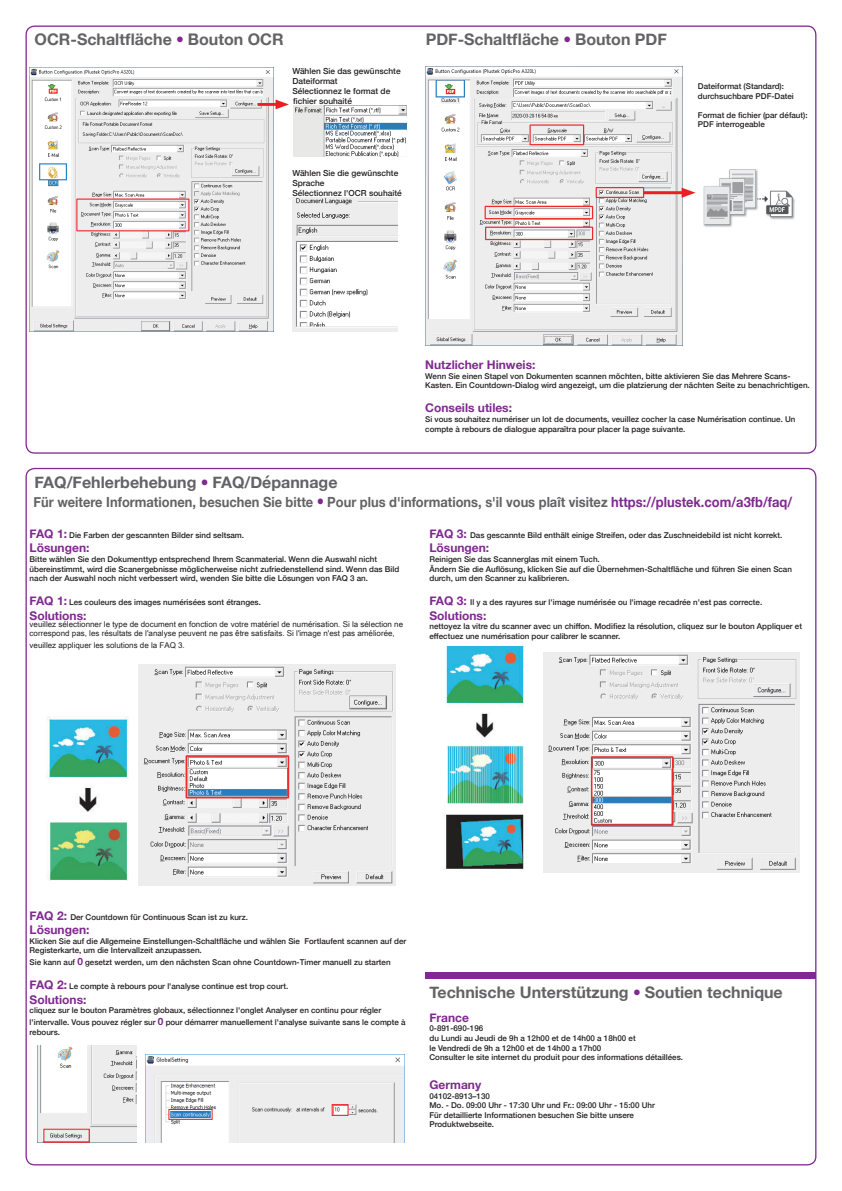
<style>
.page{position:relative;width:842px;height:1191px;background:#fff}
.page>*{position:absolute;margin:0;border:0;box-sizing:border-box;transform-origin:0 0}
.t1{font:700 16px "Helvetica Neue";color:#636366}
.t2{font:700 14px "Helvetica Neue";color:#636366;scale:.92 1}
.t3{font:700 12px "Helvetica Neue";color:#802990}
.t4{font:500 8.3px/10px "Helvetica Neue";color:#231f20}
.t5{font:500 8px/9.6px "Helvetica Neue";color:#231f20}
.t6{font:8px/9.6px "arialuni";color:#231f20}
.s1{font-stretch:condensed;color:#802990}
.s2{font-stretch:condensed;font-size:16px;color:#802990}
.s3{color:#802990}
.s4{font-weight:700;font-size:12px;color:#802990}
.s5{font-weight:700;font-size:10px;color:#802990}
</style>
<div class="page">
<img style="left:30px;top:67px;width:244px;height:265px">
<hr style="left:257px;top:103px;width:24px;height:3px;background:#ee1d23">
<svg style="left:275px;top:100px;width:14px;height:9px"></svg>
<img style="left:293px;top:106px;width:114px;height:51px">
<img style="left:292px;top:197px;width:105px;height:134px">
<img style="left:425px;top:66px;width:258px;height:279px">
<img style="left:703px;top:169px;width:92px;height:58px">
<hr style="left:644px;top:191px;width:43px;height:3px;background:#ee1d23">
<svg style="left:682px;top:188px;width:13px;height:10px"></svg>
<img style="left:46px;top:716px;width:83px;height:165px">
<img style="left:139px;top:664px;width:256px;height:222px">
<img style="left:37px;top:1046px;width:99px;height:96px">
<div style="left:43px;top:1128px;width:47px;height:14px;border:1px solid #ee1d23"></div>
<img style="left:145px;top:1054px;width:259px;height:88px">
<div style="left:168px;top:1109px;width:45px;height:10px;border:1px solid #ee1d23"></div>
<div style="left:332px;top:1104px;width:17px;height:11px;border:1px solid #ee1d23"></div>
<img style="left:443px;top:645px;width:81px;height:225px">
<img style="left:543px;top:652px;width:256px;height:221px">
<div style="left:425px;top:972px;width:391px;height:6px;background:#802990"></div>
<h1 class="t1" style="left:35px;top:27px;width:250px">OCR-Schaltfläche <span class="s1">•</span> Bouton OCR</h1>
<h1 class="t1" style="left:426px;top:27px;width:243px">PDF-Schaltfläche <span class="s1">•</span> Bouton PDF</h1>
<p class="t4" style="left:292px;top:66px;width:110px">Wählen Sie das gewünschte<br>Dateiformat<br>Sélectionnez le format de fichier souhaité</p>
<p class="t4" style="left:292px;top:167px;width:111px">Wählen Sie die gewünschte<br>Sprache<br>Sélectionnez l'OCR souhaité</p>
<p class="t5" style="left:698px;top:81px;width:97px">Dateiformat (Standard): durchsuchbare PDF-Datei</p>
<p class="t5" style="left:698px;top:109px;width:111px">Format de fichier (par défaut):<br>PDF interrogeable</p>
<h3 class="t3" style="left:425px;top:355px;width:112px">Nutzlicher Hinweis:</h3>
<p class="t5" style="left:425px;top:370px;width:386px">Wenn Sie einen Stapel von Dokumenten scannen möchten, bitte aktivieren Sie das Mehrere Scans-<br>Kasten. Ein Countdown-Dialog wird angezeigt, um die platzierung der nächten Seite zu benachrichtigen.</p>
<h3 class="t3" style="left:425px;top:399px;width:88px">Conseils utiles:</h3>
<p class="t5" style="left:425px;top:414px;width:372px">Si vous souhaitez numériser un lot de documents, veuillez cocher la case Numérisation continue. Un compte à rebours de dialogue apparaîtra pour placer la page suivante.</p>
<h1 class="t1" style="left:35px;top:469px;width:304px">FAQ/Fehlerbehebung <span class="s1">•</span> FAQ/Dépannage</h1>
<h2 class="t2" style="left:34px;top:491px;width:826px">Für weitere Informationen, besuchen Sie bitte <span class="s2">•</span> Pour plus d'informations, s'il vous plaît visitez <span class="s3">https://plustek.com/a3fb/faq/</span></h2>
<p class="t5" style="left:30px;top:530px;width:216px"><span class="s4">FAQ 1:</span> Die Farben der gescannten Bilder sind seltsam.</p>
<h3 class="t3" style="left:30px;top:539px;width:61px">Lösungen:</h3>
<p class="t5" style="left:30px;top:554px;width:371px">Bitte wählen Sie den Dokumenttyp entsprechend Ihrem Scanmaterial. Wenn die Auswahl nicht übereinstimmt, wird die Scanergebnisse möglicherweise nicht zufriedenstellend sind. Wenn das Bild nach der Auswahl noch nicht verbessert wird, wenden Sie bitte die Lösungen von FAQ 3 an.</p>
<p class="t5" style="left:30px;top:597px;width:233px"><span class="s4">FAQ 1:</span> Les couleurs des images numérisées sont étranges.</p>
<h3 class="t3" style="left:30px;top:606px;width:58px">Solutions:</h3>
<p class="t6" style="left:30px;top:619px;width:375px">veuillez sélectionner le type de document en fonction de votre matériel de numérisation. Si la sélection ne correspond pas, les résultats de l'analyse peuvent ne pas être satisfaits. Si l'image n'est pas améliorée,</p>
<p class="t6" style="left:30px;top:640px;width:157px">veuillez appliquer les solutions de la FAQ 3.</p>
<p class="t5" style="left:429px;top:530px;width:354px"><span class="s4">FAQ 3:</span> Das gescannte Bild enthält einige Streifen, oder das Zuschneidebild ist nicht korrekt.</p>
<h3 class="t3" style="left:429px;top:539px;width:61px">Lösungen:</h3>
<p class="t5" style="left:429px;top:554px;width:364px">Reinigen Sie das Scannerglas mit einem Tuch.<br>Ändern Sie die Auflösung, klicken Sie auf die Übernehmen-Schaltfläche und führen Sie einen Scan durch, um den Scanner zu kalibrieren.</p>
<p class="t5" style="left:429px;top:597px;width:334px"><span class="s4">FAQ 3:</span> Il y a des rayures sur l'image numérisée ou l'image recadrée n'est pas correcte.</p>
<h3 class="t3" style="left:429px;top:606px;width:58px">Solutions:</h3>
<p class="t5" style="left:429px;top:621px;width:374px">nettoyez la vitre du scanner avec un chiffon. Modifiez la résolution, cliquez sur le bouton Appliquer et effectuez une numérisation pour calibrer le scanner.</p>
<p class="t5" style="left:30px;top:911px;width:220px"><span class="s4">FAQ 2:</span> Der Countdown für Continuous Scan ist zu kurz.</p>
<h3 class="t3" style="left:30px;top:920px;width:61px">Lösungen:</h3>
<p class="t5" style="left:30px;top:935px;width:378px">Klicken Sie auf die Allgemeine Einstellungen-Schaltfläche und wählen Sie Fortlaufent scannen auf der<br>Registerkarte, um die Intervallzeit anzupassen.</p>
<p class="t5" style="left:30px;top:956px;width:362px">Sie kann auf <span class="s5">0</span> gesetzt werden, um den nächsten Scan ohne Countdown-Timer manuell zu starten</p>
<p class="t5" style="left:30px;top:980px;width:260px"><span class="s4">FAQ 2:</span> Le compte à rebours pour l'analyse continue est trop court.</p>
<h3 class="t3" style="left:30px;top:989px;width:58px">Solutions:</h3>
<p class="t5" style="left:30px;top:1003px;width:377px;line-height:12px">cliquez sur le bouton Paramètres globaux, sélectionnez l'onglet Analyser en continu pour régler l'intervalle. Vous pouvez régler sur <span class="s5">0</span> pour démarrer manuellement l'analyse suivante sans le compte à</p>
<p class="t5" style="left:30px;top:1026px;width:32px">rebours.</p>
<h1 class="t1" style="left:429px;top:979px;width:355px">Technische Unterstützung <span class="s1">•</span> Soutien technique</h1>
<h3 class="t3" style="left:429px;top:1008px;width:41px">France</h3>
<p class="t5" style="left:429px;top:1023px;width:255px">0-891-690-196<br>du Lundi au Jeudi de 9h a 12h00 et de 14h00 a 18h00 et<br>le Vendredi de 9h a 12h00 et de 14h00 a 17h00<br>Consulter le site internet du produit pour des informations détaillées.</p>
<h3 class="t3" style="left:429px;top:1075px;width:53px">Germany</h3>
<p class="t5" style="left:429px;top:1090px;width:227px">04102-8913–130<br>Mo. - Do. 09:00 Uhr - 17:30 Uhr und Fr.: 09:00 Uhr - 15:00 Uhr Für detaillierte Informationen besuchen Sie bitte unsere Produktwebseite.</p>
</div>
